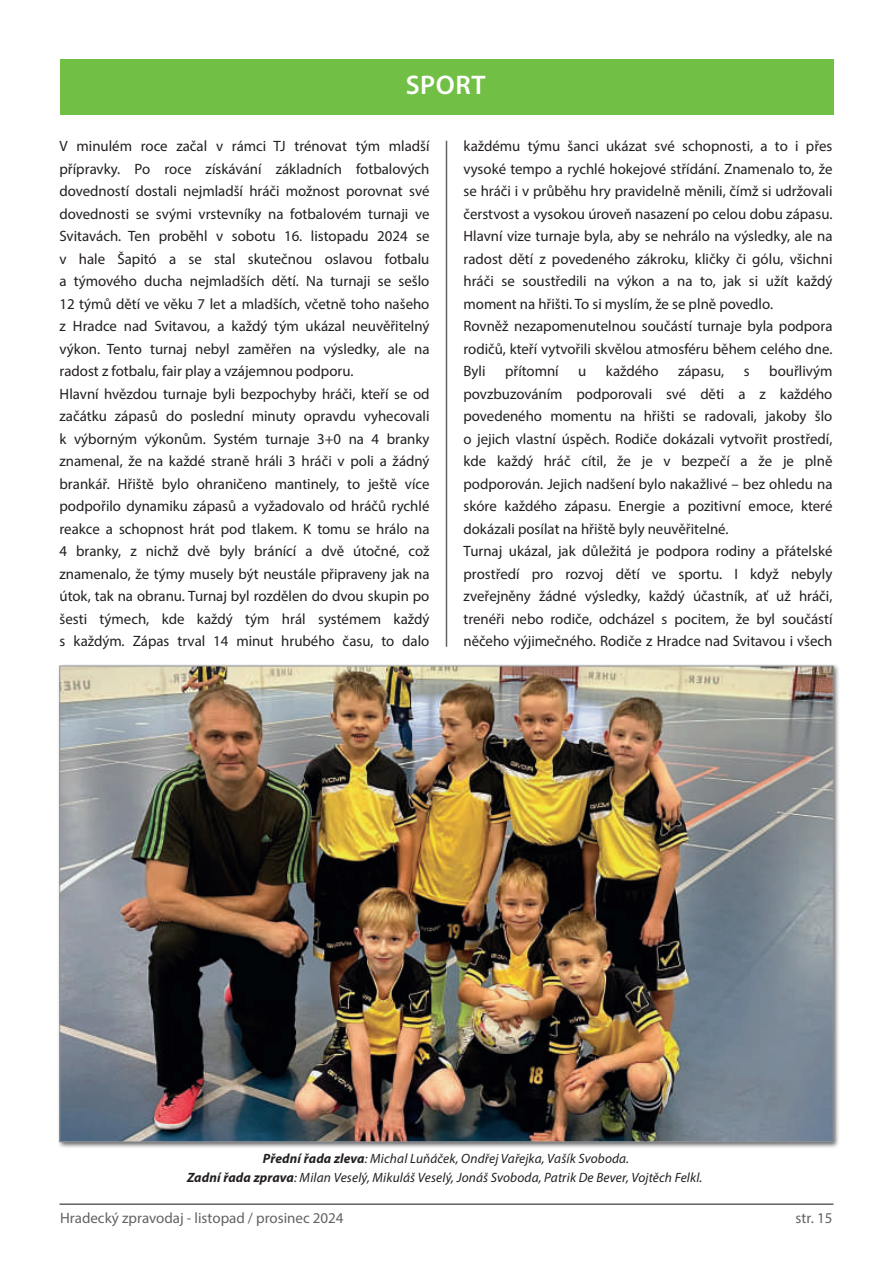
<style>
.page{position:relative;width:893px;height:1263px;background:#fff}
.page>*{position:absolute;margin:0;border:0;box-sizing:border-box;transform-origin:0 0}
.t1{font:600 27px "Myriad Pro";letter-spacing:.02em;color:#fff}
.t2{font:15px/22.5px "Myriad Pro";color:#231f20}
.t3{font:15px "Myriad Pro";color:#636366}
.t4{font:italic 13.5px/19.5px "Myriad Pro";letter-spacing:.01em;color:#231f20;text-align:center}
.s1{font-weight:700}
</style>
<div class="page">
<div style="left:60px;top:60px;width:773px;height:55px;background:#71bf44"></div>
<hr style="left:60px;top:1203px;width:773px;height:2px;background:#636366">
<hr style="left:446px;top:141px;width:1px;height:506px;background:#636366">
<svg style="left:58px;top:664px;width:781px;height:484px"></svg>
<img style="left:62px;top:668px;width:769px;height:472px">
<h1 class="t1" style="left:406px;top:74px;width:81px">SPORT</h1>
<p class="t2" style="left:60px;top:136px;width:371px">V minulém roce začal v rámci TJ trénovat tým mladší přípravky. Po roce získávání základních fotbalových dovedností dostali nejmladší hráči možnost porovnat své dovednosti se svými vrstevníky na fotbalovém turnaji ve Svitavách. Ten proběhl v sobotu 16. listopadu 2024 se v hale Šapitó a se stal skutečnou oslavou fotbalu a týmového ducha nejmladších dětí. Na turnaji se sešlo 12 týmů dětí ve věku 7 let a mladších, včetně toho našeho z Hradce nad Svitavou, a každý tým ukázal neuvěřitelný výkon. Tento turnaj nebyl zaměřen na výsledky, ale na radost z fotbalu, fair play a vzájemnou podporu.<br>Hlavní hvězdou turnaje byli bezpochyby hráči, kteří se od začátku zápasů do poslední minuty opravdu vyhecovali k výborným výkonům. Systém turnaje 3+0 na 4 branky znamenal, že na každé straně hráli 3 hráči v poli a žádný brankář. Hřiště bylo ohraničeno mantinely, to ještě více podpořilo dynamiku zápasů a vyžadovalo od hráčů rychlé reakce a schopnost hrát pod tlakem. K tomu se hrálo na 4 branky, z nichž dvě byly bránící a dvě útočné, což znamenalo, že týmy musely být neustále připraveny jak na útok, tak na obranu. Turnaj byl rozdělen do dvou skupin po šesti týmech, kde každý tým hrál systémem každý s každým. Zápas trval 14 minut hrubého času, to dalo</p>
<p class="t2" style="left:463px;top:136px;width:370px">každému týmu šanci ukázat své schopnosti, a to i přes vysoké tempo a rychlé hokejové střídání. Znamenalo to, že se hráči i v průběhu hry pravidelně měnili, čímž si udržovali čerstvost a vysokou úroveň nasazení po celou dobu zápasu.<br>Hlavní vize turnaje byla, aby se nehrálo na výsledky, ale na radost dětí z povedeného zákroku, kličky či gólu, všichni hráči se soustředili na výkon a na to, jak si užít každý moment na hřišti. To si myslím, že se plně povedlo.<br>Rovněž nezapomenutelnou součástí turnaje byla podpora rodičů, kteří vytvořili skvělou atmosféru během celého dne.<br>Byli</p>
<p class="t2" style="left:463px;top:361px;width:371px;text-indent:306px">bouřlivým povzbuzováním podporovali své děti a z každého povedeného momentu na hřišti se radovali, jakoby šlo o jejich vlastní úspěch. Rodiče dokázali vytvořit prostředí, kde každý hráč cítil, že je v bezpečí a že je plně podporován. Jejich nadšení bylo nakažlivé – bez ohledu na skóre každého zápasu. Energie a pozitivní emoce, které dokázali posílat na hřiště byly neuvěřitelné.<br>Turnaj ukázal, jak důležitá je podpora rodiny a přátelské prostředí pro rozvoj dětí ve sportu. I když nebyly zveřejněny žádné výsledky, každý účastník, ať už hráči, trenéři nebo rodiče, odcházel s pocitem, že byl součástí něčeho výjimečného. Rodiče z Hradce nad Svitavou i všech</p>
<p class="t2" style="left:505px;top:361px;width:55px">přítomní</p>
<p class="t2" style="left:578px;top:361px;width:10px">u</p>
<p class="t2" style="left:606px;top:361px;width:54px">každého</p>
<p class="t2" style="left:678px;top:361px;width:48px">zápasu,</p>
<p class="t2" style="left:744px;top:361px;width:7px">s</p>
<p class="t4" style="left:187px;top:1149px;width:517px"><span class="s1">Přední řada zleva</span>: Michal Luňáček, Ondřej Vařejka, Vašík Svoboda.<br><span class="s1">Zadní řada zprava</span>: Milan Veselý, Mikuláš Veselý, Jonáš Svoboda, Patrik De Bever, Vojtěch Felkl.</p>
<p class="t3" style="left:60px;top:1211px;width:285px">Hradecký zpravodaj - listopad / prosinec 2024</p>
<p class="t3" style="left:796px;top:1211px;width:38px">str. 15</p>
</div>
